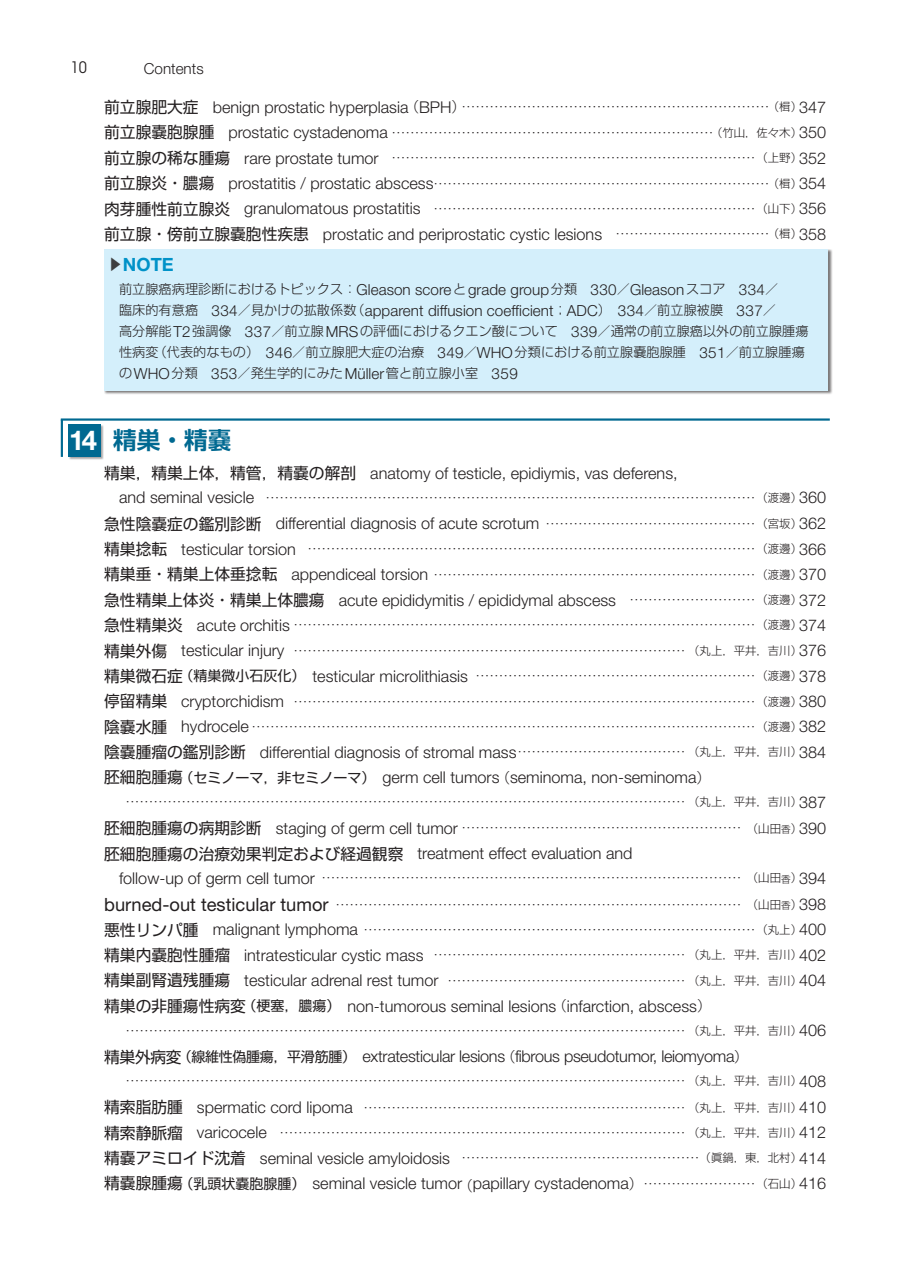
<style>
.page{position:relative;width:903px;height:1275px;background:#fff}
.page>*{position:absolute;margin:0;border:0;box-sizing:border-box;transform-origin:0 0}
.目次-章タイトル{font:700 23.62px "Shin Go Pro De";color:#006991}
.NOTE見出し2{font:700 18.2px "Helvetica Neue LT Std";color:#0092c8}
.目次-本文-項タイトルあり{font:300 16.28px "Helvetica Neue LT Std";color:#231f20}
.目次-本文-項タイトルあり-2{font:300 16.28px "Helvetica Neue LT Std";letter-spacing:-.02em;color:#231f20}
.t1{font:condensed 15.75px "ITC Avant Garde Std";color:#231f20}
.目次-NOTE{font:300 15.22px/21px "Helvetica Neue LT Std";letter-spacing:.005em;color:#231f20}
.目次-本文-項タイトルあり-3{font:300 14px "Shin Go Pro";color:#231f20}
.目次-本文{font:300 14px "Shin Go Pro";color:#231f20}
.目次-NOTE-2{font:300 13.12px/21px "Shin Go Pro";letter-spacing:.005em;color:#231f20}
.s1{font-family:"Shin Go Pro";font-weight:400;font-size:15.75px}
.s2{font-family:"Shin Go Pro";font-size:14px}
.s3{font-family:"Shin Go Pro";font-size:11.38px}
.s4{font-weight:400;font-size:15.75px}
.s5{font-family:"Helvetica Neue LT Std";font-size:16.28px}
.s6{font-size:11.38px}
.s7{font-family:"Shin Go Pro De";font-size:15.05px;color:#3e3e3f}
.s8{font-family:"Shin Go Pro";font-size:13.12px}
.s9{font-family:"Helvetica Neue LT Std";font-size:15.22px}
.s10{font-family:"Helvetica Neue LT Std";font-size:27.47px;color:#fff}
.s11{font-family:"Shin Go Pro";font-weight:400;font-size:14px}
.s12{font-family:"Shin Go Pro";font-size:9.62px}
.s13{font-size:9.62px}
.s14{font-family:"Helvetica Neue LT Std";font-weight:400;font-size:18.2px}
</style>
<div class="page">
<div style="left:68px;top:425px;width:35px;height:35px;background:#231f20;opacity:.4"></div>
<div style="left:68px;top:425px;width:32px;height:32px;background:#006991"></div>
<hr style="left:61px;top:418px;width:769px;height:3px;background:#006991">
<hr style="left:61px;top:420px;width:2px;height:37px;background:#006991">
<div style="left:104px;top:249px;width:728px;height:146px;background:#231f20;opacity:.6"></div>
<div style="left:104px;top:249px;width:724px;height:142px;background:#d4effb"></div>
<p class="t1" style="left:71px;top:58px;width:18px">10</p>
<p class="目次-NOTE" style="left:144px;top:58px;width:61px">Contents</p>
<p class="目次-本文-項タイトルあり" style="left:104px;top:97px;width:723px"><span class="s1">前立腺肥大症</span> benign prostatic hyperplasia<span class="s2">（</span>BPH<span class="s2">）…………………………………………………………</span><span class="s3">（楫）</span>347</p>
<p class="目次-本文-項タイトルあり" style="left:104px;top:122px;width:723px"><span class="s1">前立腺嚢胞腺腫</span> prostatic cystadenoma <span class="s2">……………………………………………………………</span><span class="s3">（竹山，佐々木）</span>350</p>
<p class="目次-本文-項タイトルあり-3" style="left:104px;top:146px;width:723px"><span class="s4">前立腺の稀な腫瘍</span> <span class="s5">rare prostate tumor</span> ……………………………………………………………………<span class="s6">（上野）</span><span class="s5">352</span></p>
<p class="目次-本文-項タイトルあり" style="left:104px;top:173px;width:723px"><span class="s1">前立腺炎・膿瘍</span> prostatitis / prostatic abscess<span class="s2">………………………………………………………………</span><span class="s3">（楫）</span>354</p>
<p class="目次-本文-項タイトルあり" style="left:104px;top:199px;width:723px"><span class="s1">肉芽腫性前立腺炎</span> granulomatous prostatitis <span class="s2">……………………………………………………………</span><span class="s3">（山下）</span>356</p>
<p class="目次-本文-項タイトルあり" style="left:104px;top:224px;width:723px"><span class="s1">前立腺・傍前立腺嚢胞性疾患</span> prostatic and periprostatic cystic lesions <span class="s2">……………………………</span><span class="s3">（楫）</span>358</p>
<p class="NOTE見出し2" style="left:108px;top:253px;width:67px"><span class="s7">▶</span>NOTE</p>
<p class="目次-NOTE" style="left:119px;top:278px;width:661px"><span class="s8">前立腺癌病理診断におけるトピックス：</span>Gleason score<span class="s8">と</span>grade group<span class="s8">分類　</span>330<span class="s8">／</span>Gleason<span class="s8">スコア　</span>334<span class="s8">／臨床的有意癌　</span>334<span class="s8">／見かけの拡散係数（</span>apparent diffusion coefficient<span class="s8">；</span>ADC<span class="s8">）　</span>334<span class="s8">／前立腺被膜　</span>337<span class="s8">／</span></p>
<p class="目次-NOTE-2" style="left:119px;top:319px;width:691px">高分解能<span class="s9">T2</span>強調像　<span class="s9">337</span>／前立腺<span class="s9">MRS</span>の評価におけるクエン酸について　<span class="s9">339</span>／通常の前立腺癌以外の前立腺腫瘍性病変（代表的なもの）　<span class="s9">346</span>／前立腺肥大症の治療　<span class="s9">349</span>／<span class="s9">WHO</span>分類における前立腺嚢胞腺腫　<span class="s9">351</span>／前立腺腫瘍の<span class="s9">WHO</span>分類　<span class="s9">353</span>／発生学的にみた<span class="s9">Müller</span>管と前立腺小室　<span class="s9">359</span></p>
<p class="目次-章タイトル" style="left:69px;top:421px;width:164px"><span class="s10">14</span> 精巣・精嚢</p>
<p class="目次-本文-項タイトルあり" style="left:104px;top:463px;width:575px"><span class="s1">精巣，精巣上体，精管，精嚢の解剖</span> anatomy of testicle, epidiymis, vas deferens,</p>
<p class="目次-本文-項タイトルあり-3" style="left:119px;top:486px;width:709px"><span class="s5">and seminal vesicle</span> ……………………………………………………………………………………………<span class="s6">（渡邊）</span><span class="s5">360</span></p>
<p class="目次-本文-項タイトルあり" style="left:104px;top:514px;width:723px"><span class="s1">急性陰嚢症の鑑別診断</span> differential diagnosis of acute scrotum <span class="s2">………………………………………</span><span class="s3">（宮坂）</span>362</p>
<p class="目次-本文-項タイトルあり-3" style="left:104px;top:537px;width:723px"><span class="s4">精巣捻転</span> <span class="s5">testicular torsion</span> ……………………………………………………………………………………<span class="s6">（渡邊）</span><span class="s5">366</span></p>
<p class="目次-本文-項タイトルあり-3" style="left:104px;top:563px;width:723px"><span class="s4">精巣垂・精巣上体垂捻転</span> <span class="s5">appendiceal torsion</span> ……………………………………………………………<span class="s6">（渡邊）</span><span class="s5">370</span></p>
<p class="目次-本文-項タイトルあり" style="left:104px;top:590px;width:723px"><span class="s1">急性精巣上体炎・精巣上体膿瘍</span> acute epididymitis / epididymal abscess <span class="s2">………………………</span><span class="s3">（渡邊）</span>372</p>
<p class="目次-本文-項タイトルあり-3" style="left:104px;top:614px;width:723px"><span class="s4">急性精巣炎</span> <span class="s5">acute orchitis</span> ………………………………………………………………………………………<span class="s6">（渡邊）</span><span class="s5">374</span></p>
<p class="目次-本文-項タイトルあり-3" style="left:104px;top:639px;width:723px"><span class="s4">精巣外傷</span> <span class="s5">testicular injury</span> ………………………………………………………………………… <span class="s6">（丸上，平井，吉川）</span><span class="s5">376</span></p>
<p class="目次-本文-項タイトルあり" style="left:104px;top:666px;width:723px"><span class="s1">精巣微石症</span><span class="s11">（精巣微小石灰化）</span> testicular microlithiasis <span class="s2">……………………………………………………</span><span class="s3">（渡邊）</span>378</p>
<p class="目次-本文-項タイトルあり-3" style="left:104px;top:690px;width:723px"><span class="s4">停留精巣</span> <span class="s5">cryptorchidism</span> ………………………………………………………………………………………<span class="s6">（渡邊）</span><span class="s5">380</span></p>
<p class="目次-本文-項タイトルあり-3" style="left:104px;top:715px;width:723px"><span class="s4">陰嚢水腫</span> <span class="s5">hydrocele</span> ………………………………………………………………………………………………<span class="s6">（渡邊）</span><span class="s5">382</span></p>
<p class="目次-本文-項タイトルあり" style="left:104px;top:742px;width:723px"><span class="s1">陰嚢腫瘤の鑑別診断</span> differential diagnosis of stromal mass<span class="s2">………………………………</span> <span class="s3">（丸上，平井，吉川）</span>384</p>
<p class="目次-本文-項タイトルあり" style="left:104px;top:767px;width:608px"><span class="s1">胚細胞腫瘍</span><span class="s11">（セミノーマ，非セミノーマ）</span> germ cell tumors<span class="s2">（</span>seminoma, non-seminoma<span class="s2">）</span></p>
<p class="目次-本文-項タイトルあり-3" style="left:125px;top:790px;width:702px">………………………………………………………………………………………………………… <span class="s6">（丸上，平井，吉川）</span><span class="s5">387</span></p>
<p class="目次-本文-項タイトルあり" style="left:104px;top:818px;width:723px"><span class="s1">胚細胞腫瘍の病期診断</span> staging of germ cell tumor <span class="s2">……………………………………………………</span> <span class="s3">（山田</span><span class="s12">香</span><span class="s3">）</span>390</p>
<p class="目次-本文-項タイトルあり" style="left:104px;top:843px;width:530px"><span class="s1">胚細胞腫瘍の治療効果判定および経過観察</span> treatment effect evaluation and</p>
<p class="目次-本文-項タイトルあり-3" style="left:119px;top:866px;width:709px"><span class="s5">follow-up of germ cell tumor</span> ……………………………………………………………………………… <span class="s6">（山田</span><span class="s13">香</span><span class="s6">）</span><span class="s5">394</span></p>
<p class="目次-本文" style="left:104px;top:893px;width:723px"><span class="s14">burned-out testicular tumor</span> …………………………………………………………………………… <span class="s6">（山田</span><span class="s13">香</span><span class="s6">）</span><span class="s5">398</span></p>
<p class="目次-本文-項タイトルあり-3" style="left:104px;top:918px;width:723px"><span class="s4">悪性リンパ腫</span> <span class="s5">malignant lymphoma</span> …………………………………………………………………………<span class="s6">（丸上）</span><span class="s5">400</span></p>
<p class="目次-本文-項タイトルあり" style="left:104px;top:945px;width:723px"><span class="s1">精巣内嚢胞性腫瘤</span> intratesticular cystic mass <span class="s2">………………………………………………</span> <span class="s3">（丸上，平井，吉川）</span>402</p>
<p class="目次-本文-項タイトルあり" style="left:104px;top:970px;width:723px"><span class="s1">精巣副腎遺残腫瘍</span> testicular adrenal rest tumor <span class="s2">……………………………………………</span> <span class="s3">（丸上，平井，吉川）</span>404</p>
<p class="目次-本文-項タイトルあり" style="left:104px;top:996px;width:608px"><span class="s1">精巣の非腫瘍性病変</span><span class="s11">（梗塞，膿瘍）</span> non-tumorous seminal lesions<span class="s2">（</span>infarction, abscess<span class="s2">）</span></p>
<p class="目次-本文-項タイトルあり-3" style="left:125px;top:1019px;width:702px">………………………………………………………………………………………………………… <span class="s6">（丸上，平井，吉川）</span><span class="s5">406</span></p>
<p class="目次-本文-項タイトルあり-2" style="left:104px;top:1046px;width:645px"><span class="s1">精巣外病変</span><span class="s11">（線維性偽腫瘍，平滑筋腫）</span> extratesticular lesions<span class="s2">（</span>fibrous pseudotumor, leiomyoma<span class="s2">）</span></p>
<p class="目次-本文-項タイトルあり-3" style="left:125px;top:1069px;width:702px">………………………………………………………………………………………………………… <span class="s6">（丸上，平井，吉川）</span><span class="s5">408</span></p>
<p class="目次-本文-項タイトルあり-3" style="left:104px;top:1096px;width:723px"><span class="s4">精索脂肪腫</span> <span class="s5">spermatic cord lipoma</span> …………………………………………………………… <span class="s6">（丸上，平井，吉川）</span><span class="s5">410</span></p>
<p class="目次-本文-項タイトルあり-3" style="left:104px;top:1121px;width:723px"><span class="s4">精索静脈瘤</span> <span class="s5">varicocele</span> …………………………………………………………………………… <span class="s6">（丸上，平井，吉川）</span><span class="s5">412</span></p>
<p class="目次-本文-項タイトルあり" style="left:104px;top:1148px;width:723px"><span class="s1">精嚢アミロイド沈着</span> seminal vesicle amyloidosis <span class="s2">……………………………………………</span><span class="s3">（眞鍋，東，北村）</span>414</p>
<p class="目次-本文-項タイトルあり" style="left:104px;top:1173px;width:723px"><span class="s1">精嚢腺腫瘍</span><span class="s11">（乳頭状嚢胞腺腫）</span> seminal vesicle tumor<sub>（</sub>papillary cystadenoma<span class="s2">）……………………</span><span class="s3">（石山）</span>416</p>
</div>
